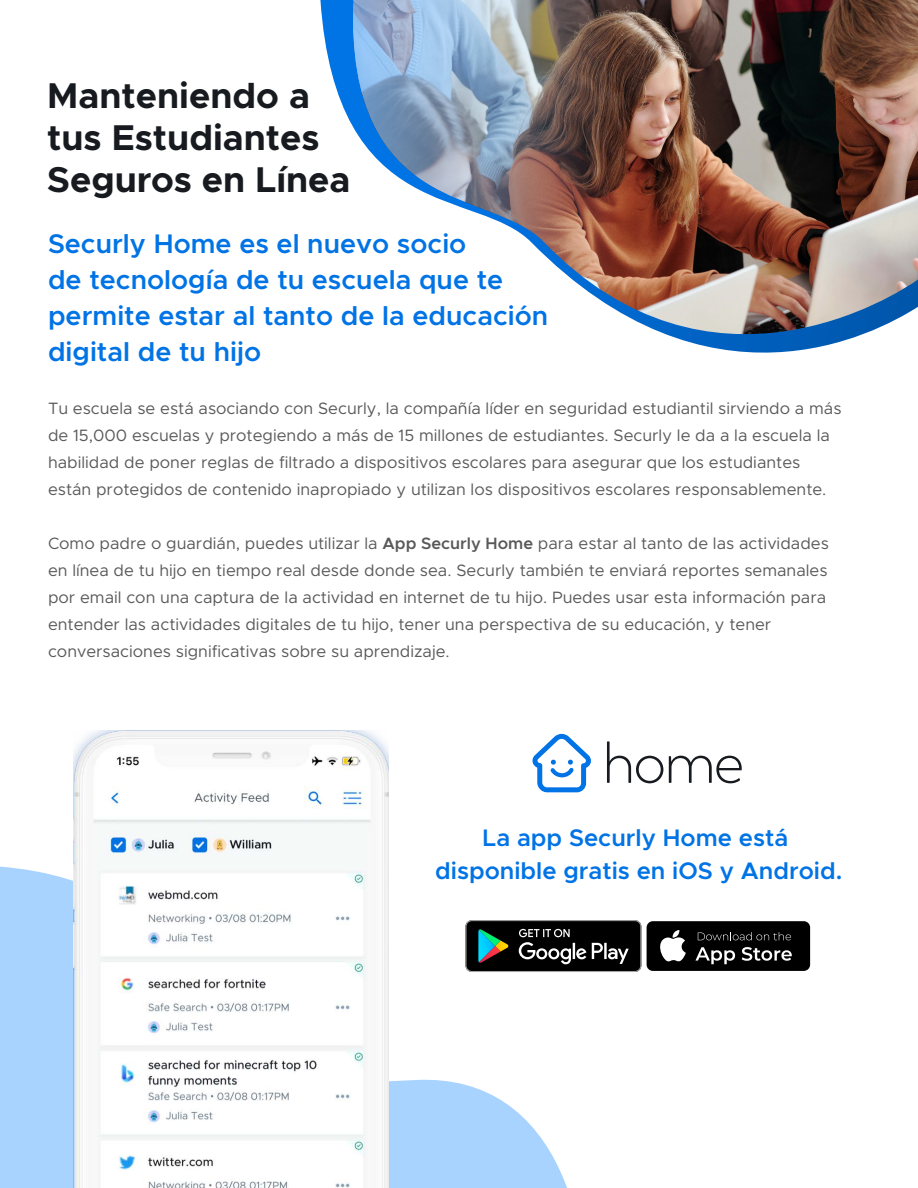
<style>
.page{position:relative;width:918px;height:1188px;background:#fff}
.page>*{position:absolute;margin:0;border:0;box-sizing:border-box;transform-origin:0 0}
.t1{font:700 36px/42px "Metropolis";color:#171b1f}
.t2{font:600 27px/36px "Metropolis";color:#0073e5}
.t3{font:600 24px/33px "Metropolis";color:#0073e5;text-align:center}
.t4{font:16.5px/27px "Metropolis";color:#595959}
.s1{font-weight:600}
</style>
<div class="page">
<svg style="left:0;top:865px;width:567px;height:323px;fill:#a9d3ff"></svg>
<div style="left:647px;top:921px;width:163px;height:50px;background:#000;border-radius:6px"></div>
<svg style="left:660px;top:930px;width:26px;height:31px"></svg>
<svg style="left:698px;top:932px;width:93px;height:8px"></svg>
<svg style="left:695px;top:947px;width:40px;height:17px"></svg>
<svg style="left:742px;top:947px;width:50px;height:14px"></svg>
<svg style="left:465px;top:920px;width:176px;height:52px"></svg>
<svg style="left:320px;top:0;width:26px;height:113px"></svg>
<img style="left:346px;top:0;width:572px;height:353px">
<svg style="left:532px;top:734px;width:59px;height:58px"></svg>
<svg style="left:607px;top:741px;width:56px;height:42px"></svg>
<svg style="left:669px;top:756px;width:73px;height:27px"></svg>
<img style="left:74px;top:730px;width:314px;height:458px">
<h1 class="t1" style="left:47px;top:74px;width:305px">Manteniendo a tus Estudiantes<br>Seguros en Línea</h1>
<h2 class="t2" style="left:48px;top:226px;width:502px">Securly Home es el nuevo socio<br>de tecnología de tu escuela que te permite estar al tanto de la educación digital de tu hijo</h2>
<p class="t4" style="left:48px;top:395px;width:795px">Tu escuela se está asociando con Securly, la compañía líder en seguridad estudiantil sirviendo a más de 15,000 escuelas y protegiendo a más de 15 millones de estudiantes. Securly le da a la escuela la habilidad de poner reglas de filtrado a dispositivos escolares para asegurar que los estudiantes están protegidos de contenido inapropiado y utilizan los dispositivos escolares responsablemente.</p>
<p class="t4" style="left:48px;top:530px;width:782px">Como padre o guardián, puedes utilizar la <span class="s1">App Securly Home</span> para estar al tanto de las actividades en línea de tu hijo en tiempo real desde donde sea. Securly también te enviará reportes semanales por email con una captura de la actividad en internet de tu hijo. Puedes usar esta información para entender las actividades digitales de tu hijo, tener una perspectiva de su educación, y tener conversaciones significativas sobre su aprendizaje.</p>
<h3 class="t3" style="left:435px;top:821px;width:409px">La app Securly Home está disponible gratis en iOS y Android.</h3>
</div>
